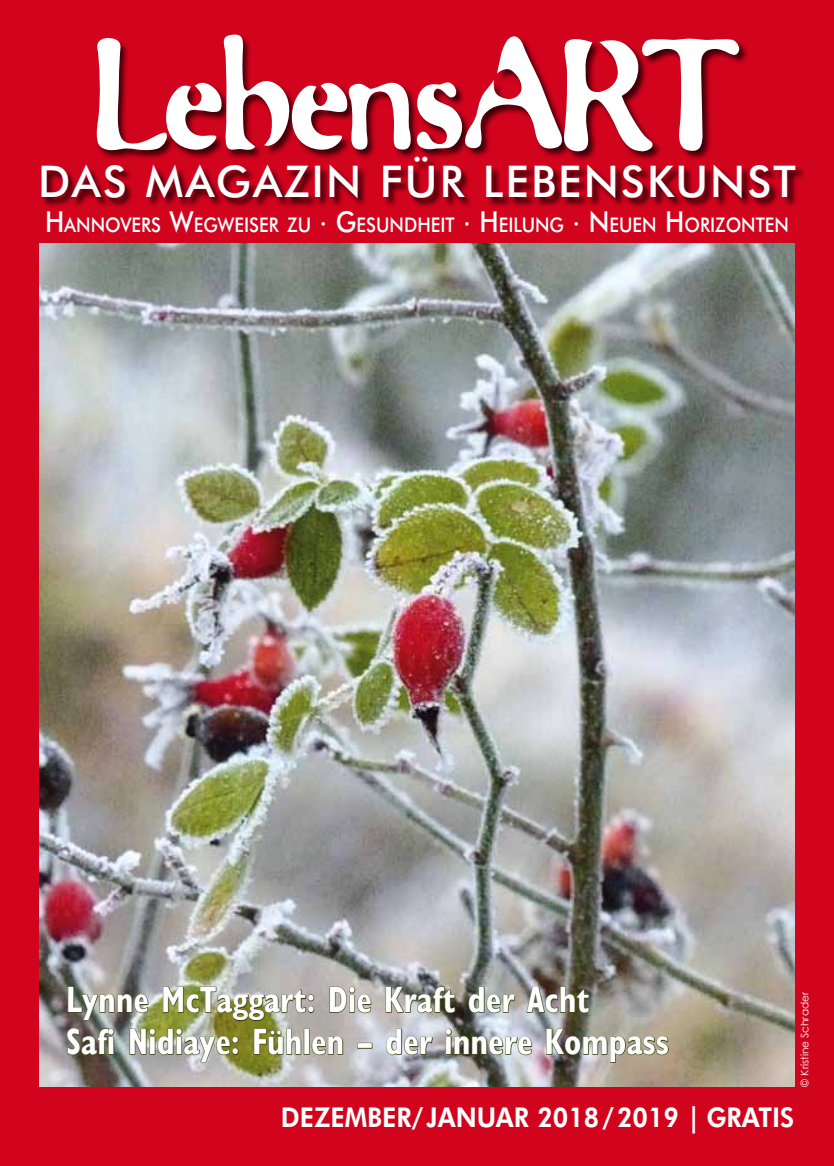
<style>
.page{position:relative;width:834px;height:1166px;background:#fff}
.page>*{position:absolute;margin:0;border:0;box-sizing:border-box;transform-origin:0 0}
.t1{font:155.75px "Flo Mot Fuse 5";letter-spacing:-.03em;color:#fff;scale:.95 1}
.t2{font:500 43.75px "Futura BT";letter-spacing:.05em;color:#fff}
.t3{font:700 36.57px/42px "Gill Sans Condensed";color:#fff;scale:.91 1}
.t4{font:800 27.3px "Futura BT";color:#fff;scale:.92 1}
.t5{font:500 20.3px "Futura BT";color:#fff;scale:.89 1}
.t6{font:10.5px "Century Gothic";color:#fff}
.s1{font-size:28.88px}
</style>
<div class="page">
<div style="left:0;top:0;width:833px;height:1166px;background:#d2031d"></div>
<div style="left:42px;top:157px;width:763px;height:51px;background:#000;opacity:.74"></div>
<div style="left:96px;top:34px;width:653px;height:127px;background:#000;opacity:.7"></div>
<img style="left:40px;top:243px;width:754px;height:843px">
<svg style="left:67px;top:986px;width:82px;height:35px;background:#7b7c6f"></svg>
<img style="left:162px;top:986px;width:153px;height:36px">
<svg style="left:328px;top:986px;width:44px;height:28px"></svg>
<svg style="left:385px;top:985px;width:71px;height:29px;background:#76796a"></svg>
<svg style="left:468px;top:986px;width:48px;height:28px"></svg>
<svg style="left:525px;top:985px;width:64px;height:29px;background:#676857"></svg>
<svg style="left:66px;top:1027px;width:49px;height:29px"></svg>
<img style="left:129px;top:1028px;width:110px;height:35px">
<svg style="left:253px;top:1028px;width:91px;height:28px;background:#8d8e6a"></svg>
<div style="left:357px;top:1043px;width:15px;height:6px;border:1px solid #3f4818"></div>
<svg style="left:385px;top:1028px;width:48px;height:28px"></svg>
<svg style="left:445px;top:1028px;width:87px;height:28px;background:#83887e"></svg>
<img style="left:545px;top:1028px;width:124px;height:35px">
<h1 class="t1" style="left:94px;top:1px;width:682px">LebensART</h1>
<p class="t2" style="left:38px;top:155px;width:759px">DAS MAGAZIN FÜR LEBENSKUNST</p>
<p class="t5" style="left:45px;top:213px;width:837px"><span class="s1">H</span>ANNOVERS <span class="s1">W</span>EGWEISER ZU <span class="s1">· G</span>ESUNDH EIT <span class="s1">· H</span>EILUNG <span class="s1">· N</span> EUEN <span class="s1">H</span>ORIZONTEN</p>
<p class="t3" style="left:66px;top:978px;width:663px">Lynne McTaggart: Die Kraft der Acht<br>Safi Nidiaye: Fühlen – der innere Kompass</p>
<p class="t6" style="left:797px;top:1086px;width:96px;rotate:-90deg">© Kristine Schrader</p>
<p class="t4" style="left:281px;top:1100px;width:559px">DEZEMBER/ JANUAR 2018/2019 | GRATIS</p>
</div>
